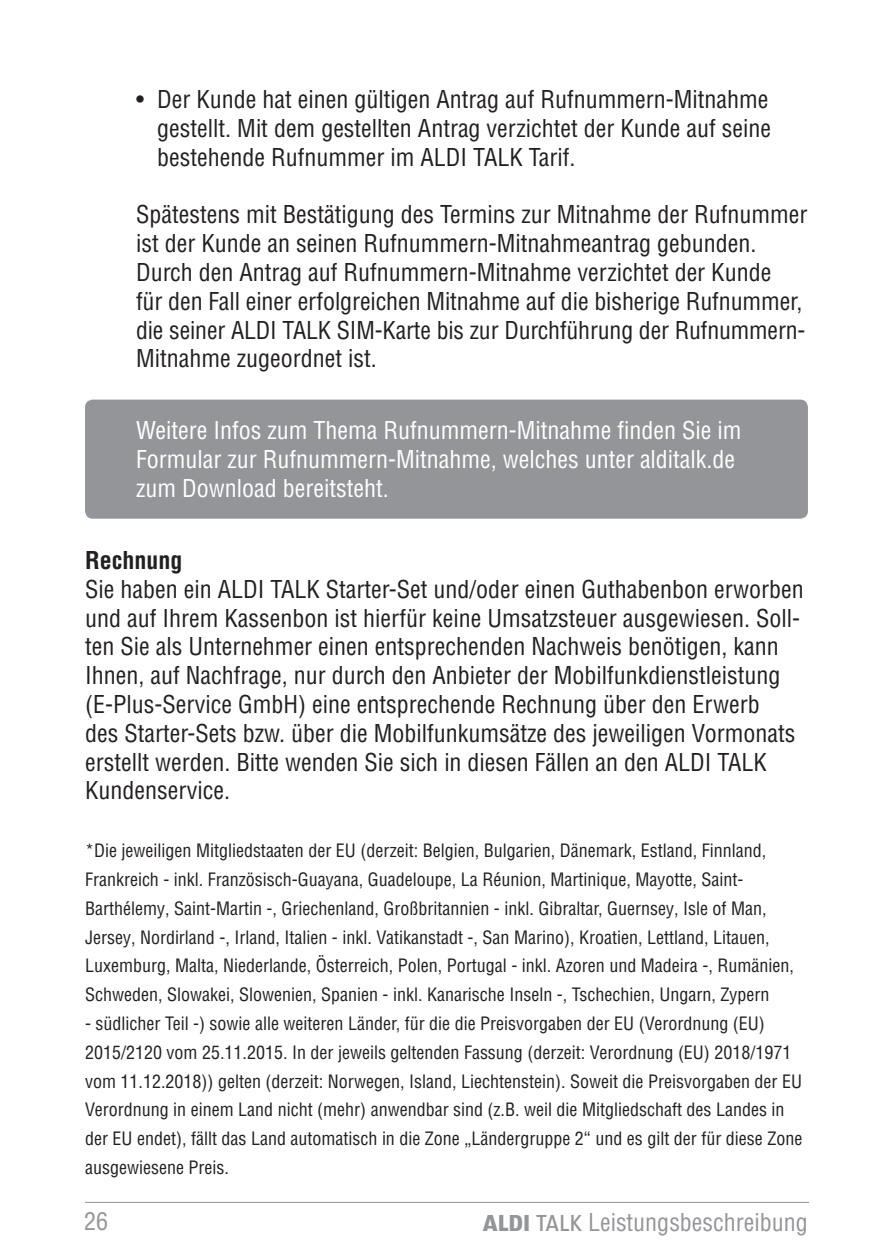
<style>
.page{position:relative;width:893px;height:1259px;background:#fff}
.page>*{position:absolute;margin:0;border:0;box-sizing:border-box;transform-origin:0 0}
.t1{font:condensed 24px/28.8px "Helvetica LT Pro";color:#231f20}
.t2{font:condensed 24px/28.8px "Helvetica LT Pro";color:#fff}
.t3{font:condensed 24px "Helvetica LT Pro";color:#939598}
.t4{font:700 condensed 24px "Helvetica LT Pro";color:#231f20}
.t5{font:condensed 18px/28.8px "Helvetica LT Pro";color:#231f20}
.s1{font-family:"ALDISUEDOT";font-weight:700;font-stretch:normal}
.s2{font-family:"ALDISUEDOT";font-stretch:normal}
</style>
<div class="page">
<hr style="left:85px;top:1202px;width:724px;height:1px;background:#939598">
<div style="left:85px;top:399px;width:723px;height:120px;background:#939598;border-radius:8px"></div>
<h1 class="t1" style="left:157px;top:85px;width:615px;text-align:justify;text-indent:-21px">• Der Kunde hat einen gültigen Antrag auf Rufnummern-Mitnahme gestellt. Mit dem gestellten Antrag verzichtet der Kunde auf seine bestehende Rufnummer im ALDI TALK Tarif.</h1>
<p class="t1" style="left:136px;top:200px;width:673px">Spätestens mit Bestätigung des Termins zur Mitnahme der Rufnummer ist der Kunde an seinen Rufnummern-Mitnahmeantrag gebunden.<br>Durch den Antrag auf Rufnummern-Mitnahme verzichtet der Kunde<br>für den Fall einer erfolgreichen Mitnahme auf die bisherige Rufnummer, die seiner ALDI TALK SIM-Karte bis zur Durchführung der Rufnummern-Mitnahme zugeordnet ist.</p>
<h1 class="t2" style="left:136px;top:416px;width:607px">Weitere Infos zum Thema Rufnummern-Mitnahme finden Sie im<br>Formular zur Rufnummern-Mitnahme, welches unter alditalk.de zum Download bereitsteht.</h1>
<h1 class="t4" style="left:85px;top:544px;width:99px">Rechnung</h1>
<p class="t1" style="left:85px;top:574px;width:720px">Sie haben ein ALDI TALK Starter-Set und/oder einen Guthabenbon erworben und auf Ihrem Kassenbon ist hierfür keine Umsatzsteuer ausgewiesen. Soll&shy;ten Sie als Unternehmer einen entsprechenden Nachweis benötigen, kann Ihnen, auf Nachfrage, nur durch den Anbieter der Mobilfunkdienstleistung (E-Plus-Service GmbH) eine entsprechende Rechnung über den Erwerb<br>des Starter-Sets bzw. über die Mobilfunkumsätze des jeweiligen Vormonats erstellt werden. Bitte wenden Sie sich in diesen Fällen an den ALDI TALK Kundenservice.</p>
<p class="t5" style="left:85px;top:836px;width:710px">*Die jeweiligen Mitgliedstaaten der EU (derzeit: Belgien, Bulgarien, Dänemark, Estland, Finnland, Frankreich - inkl. Französisch-Guayana, Guadeloupe, La Réunion, Martinique, Mayotte, Saint-Barthélemy, Saint-Martin -, Griechenland, Großbritannien - inkl. Gibraltar, Guernsey, Isle of Man, Jersey, Nordirland -, Irland, Italien - inkl. Vatikanstadt -, San Marino), Kroatien, Lettland, Litauen, Luxemburg, Malta, Niederlande, Österreich, Polen, Portugal - inkl. Azoren und Madeira -, Rumänien, Schweden, Slowakei, Slowenien, Spanien - inkl. Kanarische Inseln -, Tschechien, Ungarn, Zypern</p>
<p class="t5" style="left:85px;top:1009px;width:719px">- südlicher Teil -) sowie alle weiteren Länder, für die die Preisvorgaben der EU (Verordnung (EU)<br>2015/2120 vom 25. 11.2015. In der jeweils geltenden Fassung (derzeit: Verordnung (EU) 2018/1971 vom 11. 12.2018)) gelten (derzeit: Norwegen, Island, Liechtenstein). Soweit die Preisvorgaben der EU Verordnung in einem Land nicht (mehr) anwendbar sind (z. B. weil die Mitgliedschaft des Landes in der EU endet), fällt das Land automatisch in die Zone „Ländergruppe 2“ und es gilt der für diese Zone ausgewiesene Preis.</p>
<h1 class="t3" style="left:84px;top:1206px;width:25px">26</h1>
<h1 class="t3" style="left:483px;top:1207px;width:327px"><span class="s1">ALDI</span> <span class="s2">TALK</span> Leistungsbeschreibung</h1>
</div>
